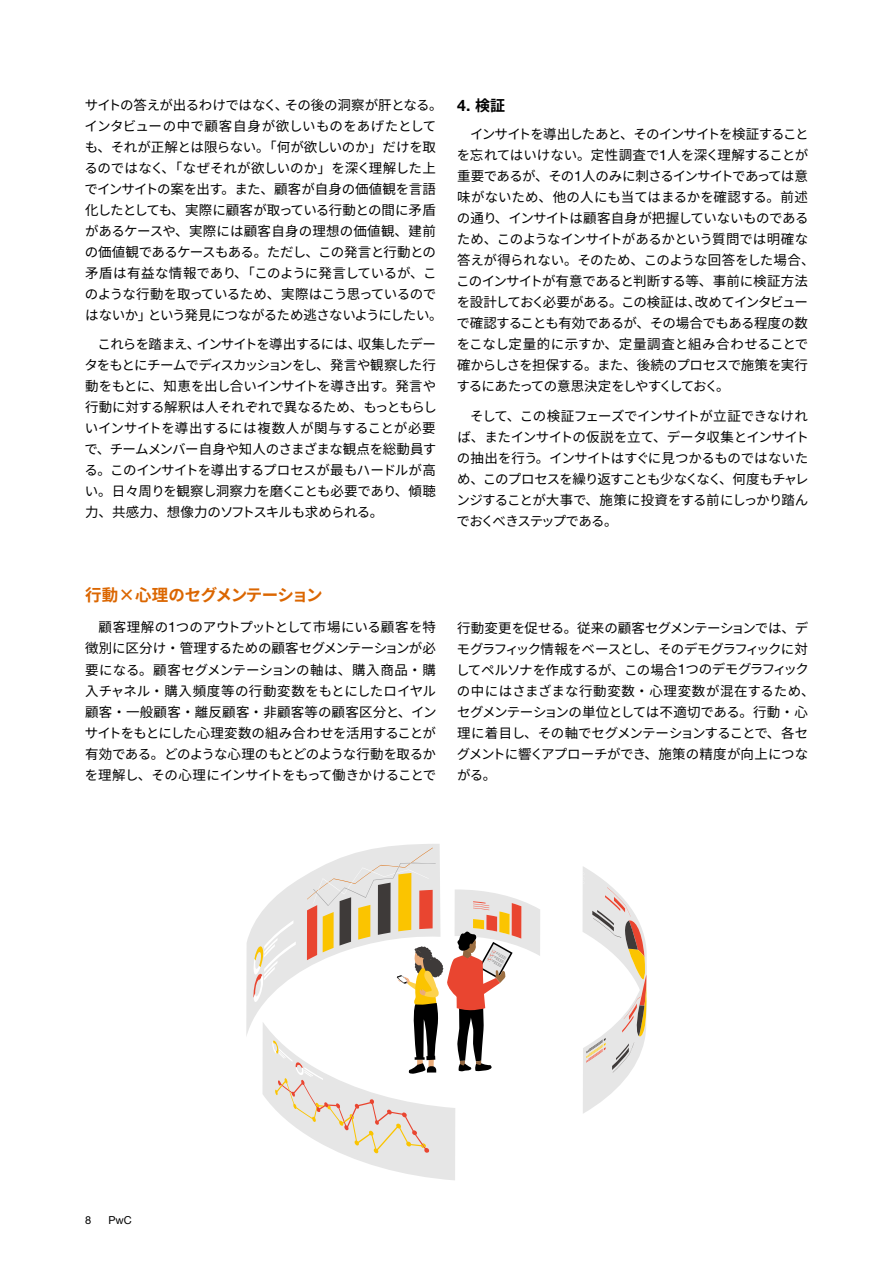
<style>
.page{position:relative;width:893px;height:1263px;background:#fff}
.page>*{position:absolute;margin:0;border:0;box-sizing:border-box;transform-origin:0 0}
.t1{font:700 16.5px "Noto Sans CJ Kjp";letter-spacing:-.04em;color:#db6600}
.t2{font:700 15.75px "Helvetica Neue";color:#000}
.t3{font:13.5px/21px "Noto Sans CJ Kjp";letter-spacing:-.03em;color:#000}
.t4{font:10.95px "Helvetica Neue LT Std";color:#000}
.s1{font-family:"Noto Sans CJ Kjp";font-size:15px}
.s2{font-family:"Helvetica Neue LT Std";font-size:14.1px}
</style>
<div class="page">
<svg style="left:582px;top:866px;width:65px;height:248px"></svg>
<svg style="left:246px;top:844px;width:294px;height:336px"></svg>
<p class="t3" style="left:84px;top:95px;width:360px">サイトの答えが出るわけではなく、その後の洞察が肝となる。インタビューの中で顧客自身が欲しいものをあげたとしても、それが正解とは限らない。「何が欲しいのか」だけを取るのではなく、「なぜそれが欲しいのか」を深く理解した上でインサイトの案を出す。また、顧客が自身の価値観を言語化したとしても、実際に顧客が取っている行動との間に矛盾があるケースや、実際には顧客自身の理想の価値観、建前の価値観であるケースもある。ただし、この発言と行動との矛盾は有益な情報であり、「このように発言しているが、このような行動を取っているため、実際はこう思っているのではないか」という発見につながるため逃さないようにしたい。</p>
<p class="t3" style="left:84px;top:334px;width:354px;text-align:justify;text-indent:13px">これらを踏まえ、インサイトを導出するには、収集したデータをもとにチームでディスカッションをし、発言や観察した行動をもとに、知恵を出し合いインサイトを導き出す。発言や行動に対する解釈は人それぞれで異なるため、もっともらしいインサイトを導出するには複数人が関与することが必要で、チームメンバー自身や知人のさまざまな観点を総動員する。このインサイトを導出するプロセスが最もハードルが高い。日々周りを観察し洞察力を磨くことも必要であり、傾聴力、共感力、想像力のソフトスキルも求められる。</p>
<p class="t2" style="left:457px;top:93px;width:50px">4. <span class="s1">検証</span></p>
<p class="t3" style="left:456px;top:124px;width:360px;text-indent:14px">インサイトを導出したあと、そのインサイトを検証することを忘れてはいけない。定性調査で<span class="s2">1</span>人を深く理解することが重要であるが、その<span class="s2">1</span>人のみに刺さるインサイトであっては意味がないため、他の人にも当てはまるかを確認する。前述の通り、インサイトは顧客自身が把握していないものであるため、このようなインサイトがあるかという質問では明確な答えが得られない。そのため、このような回答をした場合、このインサイトが有意であると判断する等、事前に検証方法を設計しておく必要がある。この検証は、改めてインタビューで確認することも有効であるが、その場合でもある程度の数をこなし定量的に示すか、定量調査と組み合わせることで確からしさを担保する。また、後続のプロセスで施策を実行するにあたっての意思決定をしやすくしておく。</p>
<p class="t3" style="left:456px;top:406px;width:354px;text-align:justify;text-indent:14px">そして、この検証フェーズでインサイトが立証できなければ、またインサイトの仮説を立て、データ収集とインサイトの抽出を行う。インサイトはすぐに見つかるものではないため、このプロセスを繰り返すことも少なくなく、何度もチャレンジすることが大事で、施策に投資をする前にしっかり踏んでおくべきステップである。</p>
<p class="t1" style="left:85px;top:586px;width:239px">行動×心理のセグメンテーション</p>
<p class="t3" style="left:85px;top:617px;width:353px;text-align:justify;text-indent:14px">顧客理解の<span class="s2">1</span>つのアウトプットとして市場にいる顧客を特徴別に区分け・管理するための顧客セグメンテーションが必要になる。顧客セグメンテーションの軸は、購入商品・購入チャネル・購入頻度等の行動変数をもとにしたロイヤル顧客・一般顧客・離反顧客・非顧客等の顧客区分と、インサイトをもとにした心理変数の組み合わせを活用することが有効である。どのような心理のもとどのような行動を取るかを理解し、その心理にインサイトをもって働きかけることで</p>
<p class="t3" style="left:456px;top:617px;width:360px">行動変更を促せる。従来の顧客セグメンテーションでは、デモグラフィック情報をベースとし、そのデモグラフィックに対してペルソナを作成するが、この場合<span class="s2">1</span>つのデモグラフィックの中にはさまざまな行動変数・心理変数が混在するため、セグメンテーションの単位としては不適切である。行動・心理に着目し、その軸でセグメンテーションすることで、各セグメントに響くアプローチができ、施策の精度が向上につながる。</p>
<p class="t4" style="left:85px;top:1214px;width:8px">8</p>
<p class="t4" style="left:108px;top:1214px;width:25px">PwC</p>
</div>
